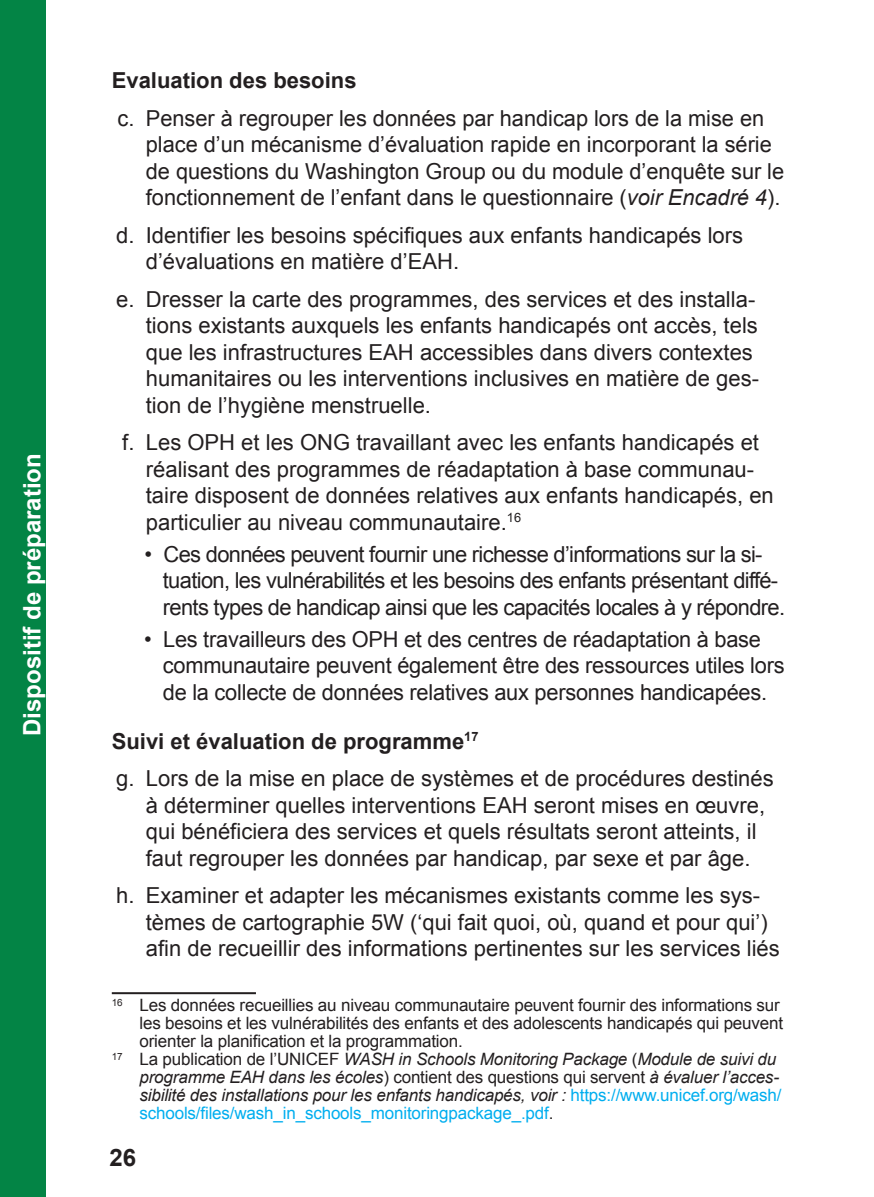
<style>
.page{position:relative;width:874px;height:1197px;background:#fff}
.page>*{position:absolute;margin:0;border:0;box-sizing:border-box;transform-origin:0 0}
.t1{font:700 24px "Arial";color:#fff}
.t2{font:700 24px "Arial";color:#231f20}
.t3{font:22px/26.4px "Arial";color:#231f20}
.t4{font:22px/26.4px "Arial";letter-spacing:-.03em;color:#231f20}
.t5{font:700 22px "Arial";color:#231f20}
.t6{font:italic 17px/18px "Arial";letter-spacing:-.01em;color:#231f20}
.t7{font:17px/18px "Arial";letter-spacing:-.01em;color:#231f20}
.t8{font:12.8px "Arial";color:#231f20}
.s1{font-style:italic}
.s2{font-style:normal}
.s3{font-style:normal;color:#00aeef}
</style>
<div class="page">
<div style="left:0;top:0;width:46px;height:1196px;background:#038445"></div>
<hr style="left:112px;top:992px;width:144px;height:2px;background:#231f20">
<p class="t1" style="left:16px;top:736px;width:284px;rotate:-90deg">Dispositif de préparation</p>
<p class="t5" style="left:112px;top:66px;width:246px">Evaluation des besoins</p>
<p class="t3" style="left:146px;top:105px;width:639px;text-indent:-28px">c. Penser à regrouper les données par handicap lors de la mise en place d’un mécanisme d’évaluation rapide en incorporant la série de questions du Washington Group ou du module d’enquête sur le fonctionnement de l’enfant dans le questionnaire (<span class="s1">voir Encadré 4</span>).</p>
<p class="t3" style="left:146px;top:222px;width:598px;text-indent:-30px">d. Identifier les besoins spécifiques aux enfants handicapés lors d’évaluations en matière d’EAH.</p>
<p class="t3" style="left:146px;top:286px;width:613px;text-indent:-30px">e. Dresser la carte des programmes, des services et des installa&shy;tions existants auxquels les enfants handicapés ont accès, tels que les infrastructures EAH accessibles dans divers contextes humanitaires ou les interventions inclusives en matière de ges&shy;tion de l’hygiène menstruelle.</p>
<p class="t3" style="left:146px;top:429px;width:629px;text-indent:-24px">f. Les OPH et les ONG travaillant avec les enfants handicapés et réalisant des programmes de réadaptation à base communau&shy;taire disposent de données relatives aux enfants handicapés, en particulier au niveau communautaire.</p>
<p class="t8" style="left:506px;top:509px;width:16px">16</p>
<p class="t4" style="left:163px;top:541px;width:623px;text-indent:-18px">• Ces données peuvent fournir une richesse d’informations sur la si&shy;tuation, les vulnérabilités et les besoins des enfants présentant diffé&shy;rents types de handicap ainsi que les capacités locales à y répondre.</p>
<p class="t3" style="left:163px;top:626px;width:623px;text-indent:-19px">• Les travailleurs des OPH et des centres de réadaptation à base communautaire peuvent également être des ressources utiles lors de la collecte de données relatives aux personnes handicapées.</p>
<p class="t5" style="left:112px;top:726px;width:368px">Suivi et évaluation de programme<sup>17</sup></p>
<p class="t3" style="left:146px;top:765px;width:629px;text-indent:-30px">g. Lors de la mise en place de systèmes et de procédures destinés à déterminer quelles interventions EAH seront mises en œuvre, qui bénéficiera des services et quels résultats seront atteints, il faut regrouper les données par handicap, par sexe et par âge.</p>
<p class="t3" style="left:146px;top:882px;width:635px;text-indent:-30px">h. Examiner et adapter les mécanismes existants comme les sys&shy;tèmes de cartographie 5W (‘qui fait quoi, où, quand et pour qui’) afin de recueillir des informations pertinentes sur les services liés</p>
<p class="t7" style="left:139px;top:996px;width:645px;text-indent:-28px"><sup>16</sup> Les données recueillies au niveau communautaire peuvent fournir des informations sur les besoins et les vulnérabilités des enfants et des adolescents handicapés qui peuvent orienter la planification et la programmation.</p>
<p class="t6" style="left:139px;top:1050px;width:643px;text-indent:-28px"><sup>17</sup> <span class="s2">La publication de l’UNICEF</span> WASH in Schools Monitoring Package <span class="s2">(</span>Module de suivi du programme EAH dans les écoles<span class="s2">) contient des questions qui servent</span> à évaluer l’acces&shy;sibilité des installations pour les enfants handicapés, voir : <span class="s3">https://www.unicef.org/wash/ schools/files/wash_in_schools_monitoringpackage_.pdf</span><span class="s2">.</span></p>
<p class="t2" style="left:109px;top:1140px;width:28px">26</p>
</div>
